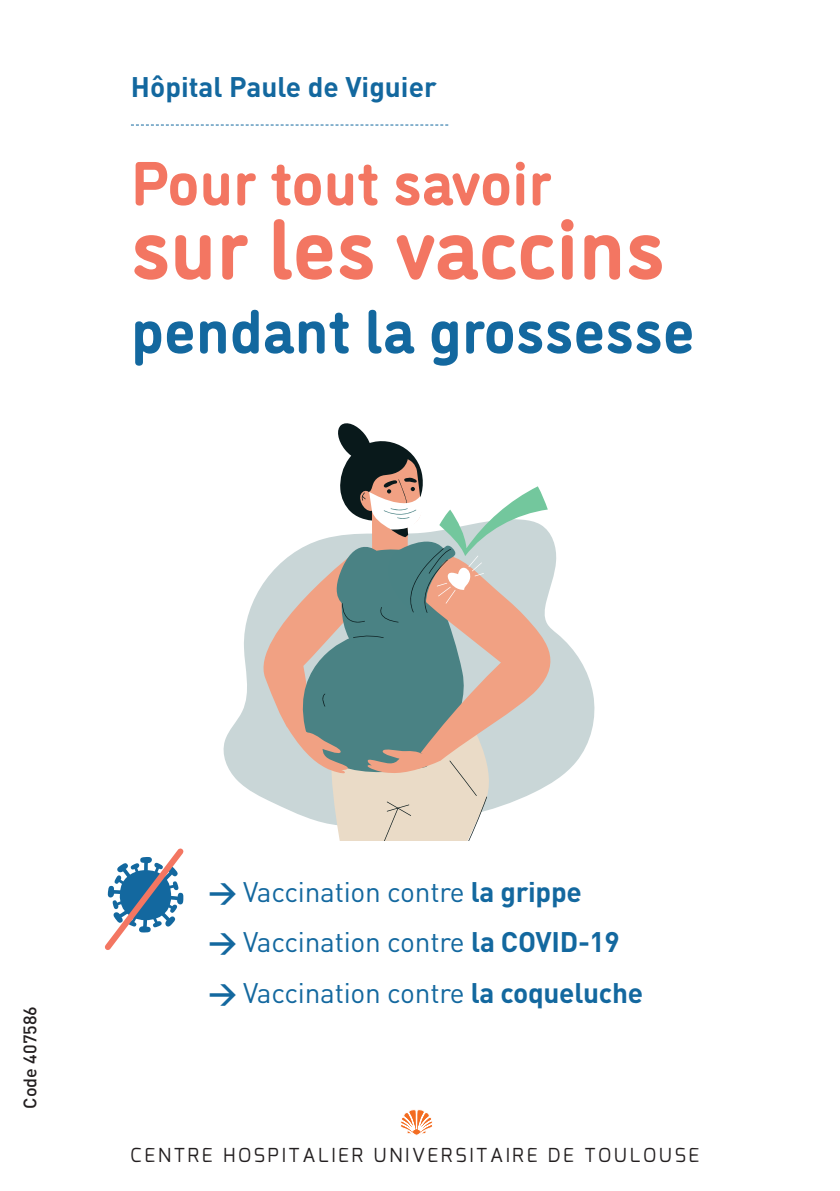
<style>
.page{position:relative;width:840px;height:1191px;background:#fff}
.page>*{position:absolute;margin:0;border:0;box-sizing:border-box;transform-origin:0 0}
.t1{font:700 86px "DI Nosaur";color:#f37662}
.t2{font:700 62.2px "DI Nosaur";color:#13689f}
.t3{font:700 62.2px "DI Nosaur";color:#f37662}
.t4{font:28px "DIN";letter-spacing:-.01em;color:#13689f}
.t5{font:700 28px "DIN";color:#13689f}
.t6{font:19.2px "Exo";letter-spacing:.14em;color:#231f20}
.t7{font:500 18px "DIN";color:#231f20}
.s1{font-weight:700}
</style>
<div class="page">
<svg style="left:400px;top:1109px;width:33px;height:27px"></svg>
<svg style="left:223px;top:616px;width:372px;height:173px"></svg>
<svg style="left:248px;top:423px;width:315px;height:417px"></svg>
<svg style="left:105px;top:848px;width:79px;height:102px"></svg>
<svg style="left:131px;top:124px;width:317px;height:1px"></svg>
<p class="t5" style="left:131px;top:69px;width:307px">Hôpital Paule de Viguier</p>
<p class="t3" style="left:131px;top:136px;width:422px">Pour tout savoir</p>
<p class="t1" style="left:131px;top:184px;width:535px">sur les vaccins</p>
<p class="t2" style="left:131px;top:284px;width:565px">pendant la grossesse</p>
<p class="t7" style="left:18px;top:1108px;width:104px;rotate:-90deg">Code 407586</p>
<p class="t4" style="left:208px;top:874px;width:375px"><span class="s1">&gt;</span> Vaccination contre <span class="s1">la grippe</span></p>
<p class="t4" style="left:208px;top:924px;width:413px"><span class="s1">&gt;</span> Vaccination contre <span class="s1">la COVID-19</span></p>
<p class="t4" style="left:208px;top:975px;width:436px"><span class="s1">&gt;</span> Vaccination contre <span class="s1">la coqueluche</span></p>
<p class="t6" style="left:130px;top:1143px;width:570px">CENTRE HOSPITALIER UNIVERSITAIRE DE TOULOUSE</p>
</div>
